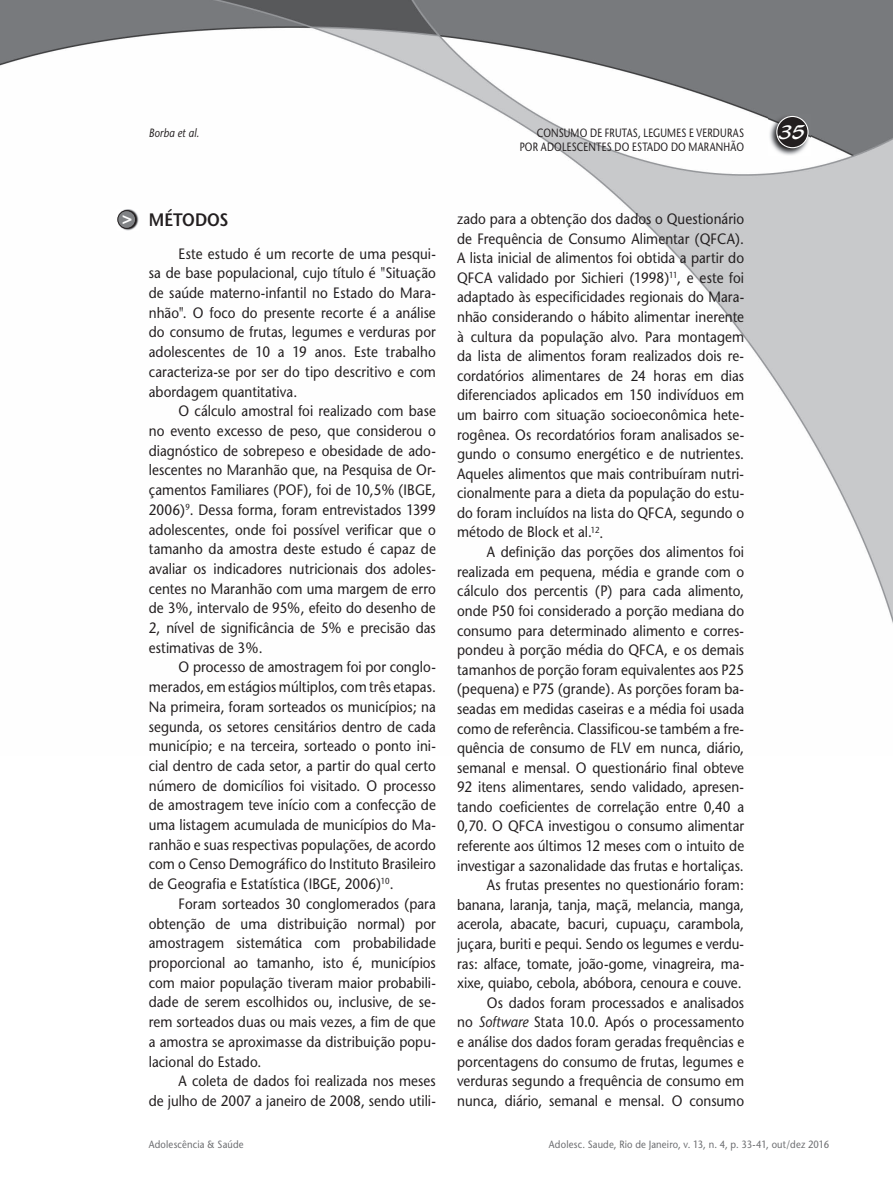
<style>
.page{position:relative;width:893px;height:1191px;background:#fff}
.page>*{position:absolute;margin:0;border:0;box-sizing:border-box;transform-origin:0 0}
.t1{font:21px "Blacklight D";color:#fff}
.t2{font:600 18px "Stone Sans";color:#231f20;scale:.9 1}
.t3{font:700 17.25px "Helvetica";color:#fff}
.t4{font:15px/19.6px "Stone Sans";color:#231f20;text-align:justify;scale:.9 1}
.t5{font:12px "Stone Sans";letter-spacing:.02em;color:#231f20;scale:.8 1}
.t6{font:italic 12px "Stone Sans";letter-spacing:.01em;color:#231f20;scale:.85 1}
.t7{font:10.5px "Stone Sans";letter-spacing:.02em;color:#6c6d70;scale:.9 1}
.s1{font-style:italic}
</style>
<div class="page">
<img style="left:0;top:0;width:893px;height:624px">
<img style="left:769px;top:114px;width:41px;height:42px">
<div style="left:777px;top:116px;width:31px;height:32px;background:#231f20;border-radius:50%"></div>
<div style="left:776px;top:116px;width:33px;height:32px;border:1px solid #fff;border-radius:50%"></div>
<img style="left:118px;top:209px;width:21px;height:21px">
<div style="left:118px;top:211px;width:18px;height:17px;background:#808285;border-radius:50%"></div>
<div style="left:117px;top:210px;width:19px;height:19px;border:1px solid #231f20;border-radius:50%"></div>
<p class="t6" style="left:149px;top:125px;width:61px">Borba et al.</p>
<p class="t5" style="left:537px;top:125px;width:261px">CONSUMO DE FRUTAS, LEGUMES E VERDURAS</p>
<h1 class="t1" style="left:779px;top:119px;width:28px">35</h1>
<p class="t5" style="left:520px;top:140px;width:282px">POR ADOLESCENTES DO ESTADO DO MARANHÃO</p>
<p class="t3" style="left:122px;top:207px;width:12px">&gt;</p>
<p class="t2" style="left:149px;top:209px;width:90px">MÉTODOS</p>
<p class="t4" style="left:149px;top:244px;width:320px;text-indent:30px">Este estudo é um recorte de uma pesqui&shy;sa de base populacional, cujo título é "Situação de saúde materno-infantil no Estado do Mara&shy;nhão". O foco do presente recorte é a análise do consumo de frutas, legumes e verduras por adolescentes de 10 a 19 anos. Este trabalho caracteriza-se por ser do tipo descritivo e com abordagem quantitativa.</p>
<p class="t4" style="left:149px;top:401px;width:320px;text-indent:30px">O cálculo amostral foi realizado com base no evento excesso de peso, que considerou o diagnóstico de sobrepeso e obesidade de ado&shy;lescentes no Maranhão que, na Pesquisa de Or&shy;çamentos Familiares (POF), foi de 10,5% (IBGE, 2006)<sup>9</sup>. Dessa forma, foram entrevistados 1399 adolescentes, onde foi possível verificar que o tamanho da amostra deste estudo é capaz de avaliar os indicadores nutricionais dos adoles&shy;centes no Maranhão com uma margem de erro de 3%, intervalo de 95%, efeito do desenho de 2, nível de significância de 5% e precisão das estimativas de 3%.</p>
<p class="t4" style="left:149px;top:657px;width:320px;text-indent:30px">O processo de amostragem foi por conglo&shy;merados, em estágios múltiplos, com três etapas.<br>Na primeira, foram sorteados os municípios; na segunda, os setores censitários dentro de cada município; e na terceira, sorteado o ponto ini&shy;cial dentro de cada setor, a partir do qual certo número de domicílios foi visitado. O processo de amostragem teve início com a confecção de uma listagem acumulada de municípios do Ma&shy;ranhão e suas respectivas populações, de acordo com o Censo Demográfico do Instituto Brasileiro de Geografia e Estatística (IBGE, 2006)<sup>10</sup>.</p>
<p class="t4" style="left:149px;top:894px;width:320px;text-indent:30px">Foram sorteados 30 conglomerados (para obtenção de uma distribuição normal) por amostragem sistemática com probabilidade proporcional ao tamanho, isto é, municípios com maior população tiveram maior probabili&shy;dade de serem escolhidos ou, inclusive, de se&shy;rem sorteados duas ou mais vezes, a fim de que a amostra se aproximasse da distribuição popu&shy;lacional do Estado.</p>
<p class="t4" style="left:149px;top:1071px;width:320px;text-align:right">A coleta de dados foi realizada nos meses<br>de julho de 2007 a janeiro de 2008, sendo utili-</p>
<p class="t4" style="left:457px;top:209px;width:320px">zado para a obtenção dos dados o Questionário de Frequência de Consumo Alimentar (QFCA).<br>A lista inicial de alimentos foi obtida a partir do QFCA validado por Sichieri (1998)<sup>11</sup>, e este foi adaptado às especificidades regionais do Mara&shy;nhão considerando o hábito alimentar inerente à cultura da população alvo. Para montagem da lista de alimentos foram realizados dois re&shy;cordatórios alimentares de 24 horas em dias diferenciados aplicados em 150 indivíduos em um bairro com situação socioeconômica hete&shy;rogênea. Os recordatórios foram analisados se&shy;gundo o consumo energético e de nutrientes.<br>Aqueles alimentos que mais contribuíram nutri&shy;cionalmente para a dieta da população do estu&shy;do foram incluídos na lista do QFCA, segundo o método de Block et al.<sup>12</sup>.</p>
<p class="t4" style="left:457px;top:542px;width:320px;text-align:right">A definição das porções dos alimentos foi realizada em pequena, média e grande com o cálculo dos percentis (P) para cada alimento, onde P50 foi considerado a porção mediana do consumo para determinado alimento e corres&shy;pondeu à porção média do QFCA, e os demais tamanhos de porção foram equivalentes aos P25 (pequena) e P75 (grande). As porções foram ba&shy;seadas em medidas caseiras e a média foi usada como de referência. Classificou-se também a fre&shy;quência de consumo de FLV em nunca, diário, semanal e mensal. O questionário final obteve 92 itens alimentares, sendo validado, apresen&shy;tando coeficientes de correlação entre 0,40 a 0,70. O QFCA investigou o consumo alimentar referente aos últimos 12 meses com o intuito de investigar a sazonalidade das frutas e hortaliças.<br>As frutas presentes no questionário foram: banana, laranja, tanja, maçã, melancia, manga, acerola, abacate, bacuri, cupuaçu, carambola, juçara, buriti e pequi. Sendo os legumes e verdu&shy;ras: alface, tomate, joão-gome, vinagreira, ma&shy;xixe, quiabo, cebola, abóbora, cenoura e couve.<br>Os dados foram processados e analisados<br>no <span class="s1">Software</span> Stata 10.0. Após o processamento e análise dos dados foram geradas frequências e porcentagens do consumo de frutas, legumes e verduras segundo a frequência de consumo em nunca, diário, semanal e mensal. O consumo</p>
<p class="t7" style="left:149px;top:1137px;width:107px">Adolescência &amp; Saúde</p>
<p class="t7" style="left:549px;top:1137px;width:313px">Adolesc. Saude, Rio de Janeiro, v. 13, n. 4, p. 33-41, out/dez 2016</p>
</div>
